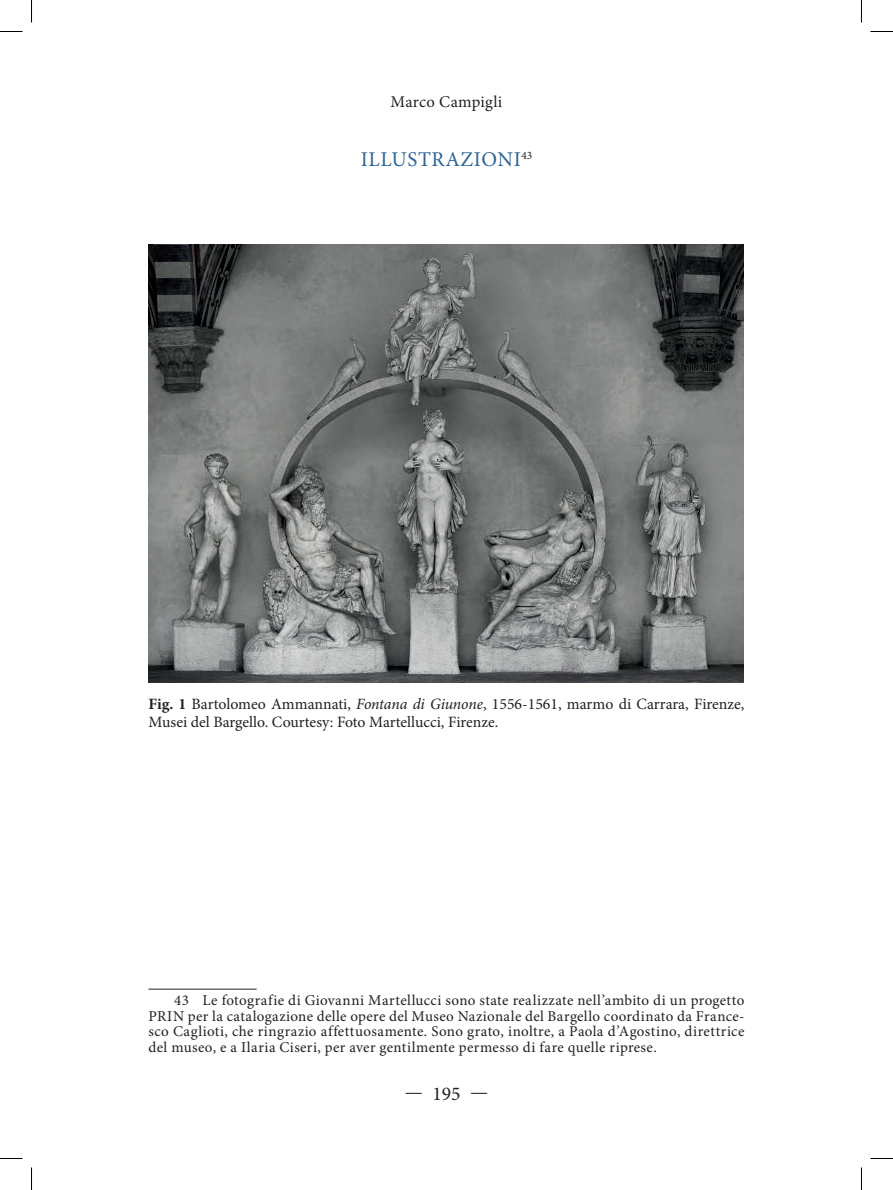
<style>
.page{position:relative;width:893px;height:1190px;background:#fff}
.page>*{position:absolute;margin:0;border:0;box-sizing:border-box;transform-origin:0 0}
.t1{font:21px "Minion Pro";letter-spacing:.03em;color:#2f6396}
.t2{font:19.5px "Minion Pro";color:#231f20}
.t3{font:16.5px "Minion Pro";letter-spacing:.01em;color:#231f20}
.t4{font:15.75px/18px "Minion Pro";color:#231f20}
.t5{font:15px/15.8px "Minion Pro";letter-spacing:.02em;color:#231f20;text-align:justify}
.s1{font-weight:700}
.s2{font-style:italic}
</style>
<div class="page">
<img style="left:148px;top:244px;width:595px;height:438px">
<hr style="left:148px;top:989px;width:108px;height:1px;background:#231f20">
<svg style="left:0;top:31px;width:22px;height:1px"></svg>
<svg style="left:870px;top:31px;width:22px;height:1px"></svg>
<svg style="left:0;top:1158px;width:22px;height:1px"></svg>
<svg style="left:870px;top:1158px;width:22px;height:1px"></svg>
<svg style="left:31px;top:0;width:1px;height:22px"></svg>
<svg style="left:31px;top:1167px;width:1px;height:23px"></svg>
<p class="t3" style="left:390px;top:91px;width:113px">Marco Campigli</p>
<h1 class="t1" style="left:360px;top:145px;width:173px">ILLUSTRAZIONI<sup>43</sup></h1>
<p class="t4" style="left:148px;top:695px;width:597px"><span class="s1">Fig. 1</span> Bartolomeo Ammannati, <span class="s2">Fontana di Giunone</span>, 1 556-1 561 , marmo di Carrara, Firenze,<br>Musei del Bargello. Courtesy: Foto Martellucci, Firenze.</p>
<p class="t5" style="left:148px;top:992px;width:597px;text-indent:26px">43 Le fotografie di Giovanni Martellucci sono state realizzate nell’ambito di un progetto PRIN per la catalogazione delle opere del Museo Nazionale del Bargello coordinato da France&shy;sco Caglioti, che ringrazio affettuosamente. Sono grato, inoltre, a Paola d’Agostino, direttrice del museo, e a Ilaria Ciseri, per aver gentilmente permesso di fare quelle riprese.</p>
<h2 class="t2" style="left:405px;top:1081px;width:84px">— 195 —</h2>
</div>
